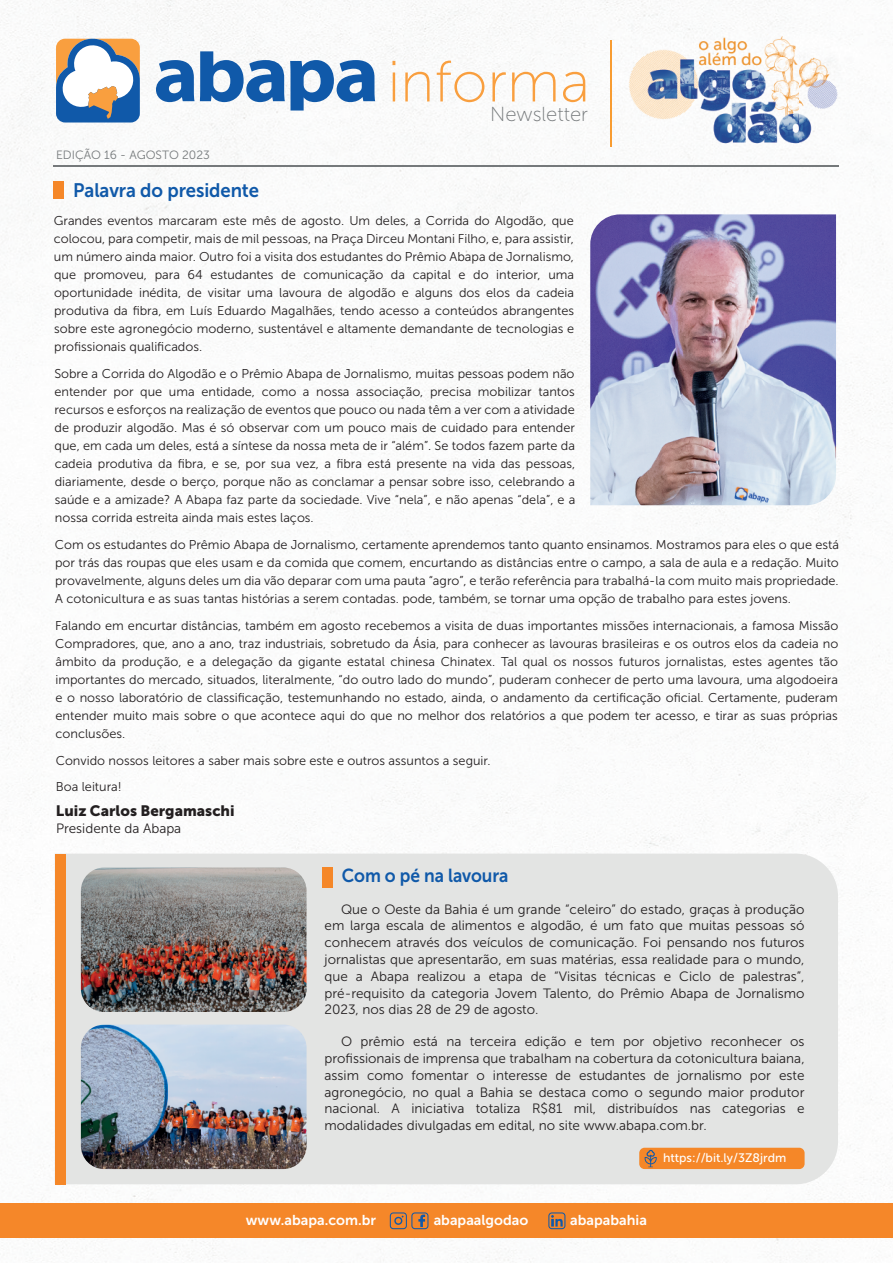
<style>
.page{position:relative;width:893px;height:1263px;background:#fff}
.page>*{position:absolute;margin:0;border:0;box-sizing:border-box;transform-origin:0 0}
.t1{font:58.05px "Museo Sans 100";color:#f99f3f}
.t2{font:20.25px "Museo Sans 100";color:#75797b}
.t3{font:19.5px "Museo Sans 700";letter-spacing:-.005em;color:#1059a9;scale:.95 1}
.t4{font:18.75px "Museo Sans 700";letter-spacing:-.005em;color:#1059a9;scale:.93 1}
.t5{font:15px "Museo Sans 900";color:#231f20}
.t6{font:14.25px "Museo Sans 700";color:#fff}
.t7{font:13.5px/16.8px "Museo Sans 300";color:#231f20;text-align:justify}
.t8{font:12.75px/18px "Museo Sans 300";color:#231f20;text-align:justify}
.t9{font:12.3px "Museo Sans 500";color:#fff}
.t10{font:12px "Museo Sans 300";color:#75797b}
</style>
<div class="page">
<img style="left:0;top:0;width:893px;height:1263px">
<hr style="left:610px;top:40px;width:2px;height:107px;background:#f89c31">
<hr style="left:54px;top:165px;width:785px;height:1px;background:#75797b">
<svg style="left:156px;top:51px;width:219px;height:60px"></svg>
<svg style="left:56px;top:39px;width:84px;height:83px"></svg>
<div style="left:0;top:1204px;width:893px;height:34px;background:#f58729"></div>
<svg style="left:390px;top:1212px;width:38px;height:17px"></svg>
<svg style="left:548px;top:1212px;width:17px;height:17px"></svg>
<img style="left:616px;top:32px;width:230px;height:115px">
<div style="left:66px;top:854px;width:772px;height:330px;background:#e3e4e3"></div>
<div style="left:639px;top:1148px;width:166px;height:21px;background:#f58728;border-radius:5px"></div>
<svg style="left:645px;top:1150px;width:12px;height:17px"></svg>
<div style="left:55px;top:854px;width:11px;height:330px;background:#f58728"></div>
<div style="left:322px;top:867px;width:11px;height:21px;background:#f58728"></div>
<img style="left:81px;top:867px;width:226px;height:145px">
<img style="left:81px;top:1024px;width:226px;height:145px">
<img style="left:590px;top:214px;width:246px;height:291px">
<div style="left:54px;top:181px;width:10px;height:18px;background:#f58728"></div>
<p class="t10" style="left:56px;top:148px;width:155px">EDIÇÃO 16 - AGOSTO 2023</p>
<h3 class="t3" style="left:73px;top:179px;width:197px">Palavra do presidente</h3>
<h1 class="t1" style="left:388px;top:51px;width:204px">informa</h1>
<h2 class="t2" style="left:490px;top:103px;width:99px">Newsletter</h2>
<p class="t8" style="left:54px;top:212px;width:522px">Grandes eventos marcaram este mês de agosto. Um deles, a Corrida do Algodão, que colocou, para competir, mais de mil pessoas, na Praça Dirceu Montani Filho, e, para assistir, um número ainda maior. Outro foi a visita dos estudantes do Prêmio Abapa de Jornalismo, que promoveu, para 64 estudantes de comunicação da capital e do interior, uma oportunidade inédita, de visitar uma lavoura de algodão e alguns dos elos da cadeia produtiva da fibra, em Luís Eduardo Magalhães, tendo acesso a conteúdos abrangentes sobre este agronegócio moderno, sustentável e altamente demandante de tecnologias e profissionais qualificados.</p>
<p class="t8" style="left:54px;top:365px;width:522px">Sobre a Corrida do Algodão e o Prêmio Abapa de Jornalismo, muitas pessoas podem não entender por que uma entidade, como a nossa associação, precisa mobilizar tantos recursos e esforços na realização de eventos que pouco ou nada têm a ver com a atividade de produzir algodão. Mas é só observar com um pouco mais de cuidado para entender que, em cada um deles, está a síntese da nossa meta de ir “além”. Se todos fazem parte da cadeia produtiva da fibra, e se, por sua vez, a fibra está presente na vida das pessoas, diariamente, desde o berço, porque não as conclamar a pensar sobre isso, celebrando a saúde e a amizade? A Abapa faz parte da sociedade. Vive “nela”, e não apenas “dela”, e a nossa corrida estreita ainda mais estes laços.</p>
<p class="t8" style="left:55px;top:536px;width:785px">Com os estudantes do Prêmio Abapa de Jornalismo, certamente aprendemos tanto quanto ensinamos. Mostramos para eles o que está por trás das roupas que eles usam e da comida que comem, encurtando as distâncias entre o campo, a sala de aula e a redação. Muito provavelmente, alguns deles um dia vão deparar com uma pauta “agro”, e terão referência para trabalhá-la com muito mais propriedade.<br>A cotonicultura e as suas tantas histórias a serem contadas. pode, também, se tornar uma opção de trabalho para estes jovens.</p>
<p class="t8" style="left:55px;top:617px;width:785px">Falando em encurtar distâncias, também em agosto recebemos a visita de duas importantes missões internacionais, a famosa Missão Compradores, que, ano a ano, traz industriais, sobretudo da Ásia, para conhecer as lavouras brasileiras e os outros elos da cadeia no âmbito da produção, e a delegação da gigante estatal chinesa Chinatex. Tal qual os nossos futuros jornalistas, estes agentes tão importantes do mercado, situados, literalmente, “do outro lado do mundo”, puderam conhecer de perto uma lavoura, uma algodoeira e o nosso laboratório de classificação, testemunhando no estado, ainda, o andamento da certificação oficial. Certamente, puderam entender muito mais sobre o que acontece aqui do que no melhor dos relatórios a que podem ter acesso, e tirar as suas próprias conclusões.</p>
<p class="t8" style="left:56px;top:748px;width:437px;line-height:25.5px">Convido nossos leitores a saber mais sobre este e outros assuntos a seguir.<br>Boa leitura!</p>
<p class="t5" style="left:56px;top:802px;width:180px">Luiz Carlos Bergamaschi</p>
<p class="t7" style="left:56px;top:820px;width:127px">Presidente da Abapa</p>
<h3 class="t4" style="left:342px;top:865px;width:181px">Com o pé na lavoura</h3>
<p class="t7" style="left:325px;top:901px;width:482px;text-indent:16px">Que o Oeste da Bahia é um grande “celeiro” do estado, graças à produção em larga escala de alimentos e algodão, é um fato que muitas pessoas só conhecem através dos veículos de comunicação. Foi pensando nos futuros jornalistas que apresentarão, em suas matérias, essa realidade para o mundo, que a Abapa realizou a etapa de “Visitas técnicas e Ciclo de palestras”, pré-requisito da categoria Jovem Talento, do Prêmio Abapa de Jornalismo 2023, nos dias 28 de 29 de agosto.</p>
<p class="t7" style="left:325px;top:1033px;width:482px;text-indent:16px">O prêmio está na terceira edição e tem por objetivo reconhecer os profissionais de imprensa que trabalham na cobertura da cotonicultura baiana, assim como fomentar o interesse de estudantes de jornalismo por este agronegócio, no qual a Bahia se destaca como o segundo maior produtor nacional. A iniciativa totaliza R$81 mil, distribuídos nas categorias e modalidades divulgadas em edital, no site www.abapa.com.br.</p>
<p class="t9" style="left:663px;top:1151px;width:125px">https://bit.ly/3Z8jrdm</p>
<p class="t6" style="left:246px;top:1212px;width:132px">www.abapa.com.br</p>
<p class="t6" style="left:434px;top:1212px;width:96px">abapaalgodao</p>
<p class="t6" style="left:570px;top:1212px;width:78px">abapabahia</p>
</div>
